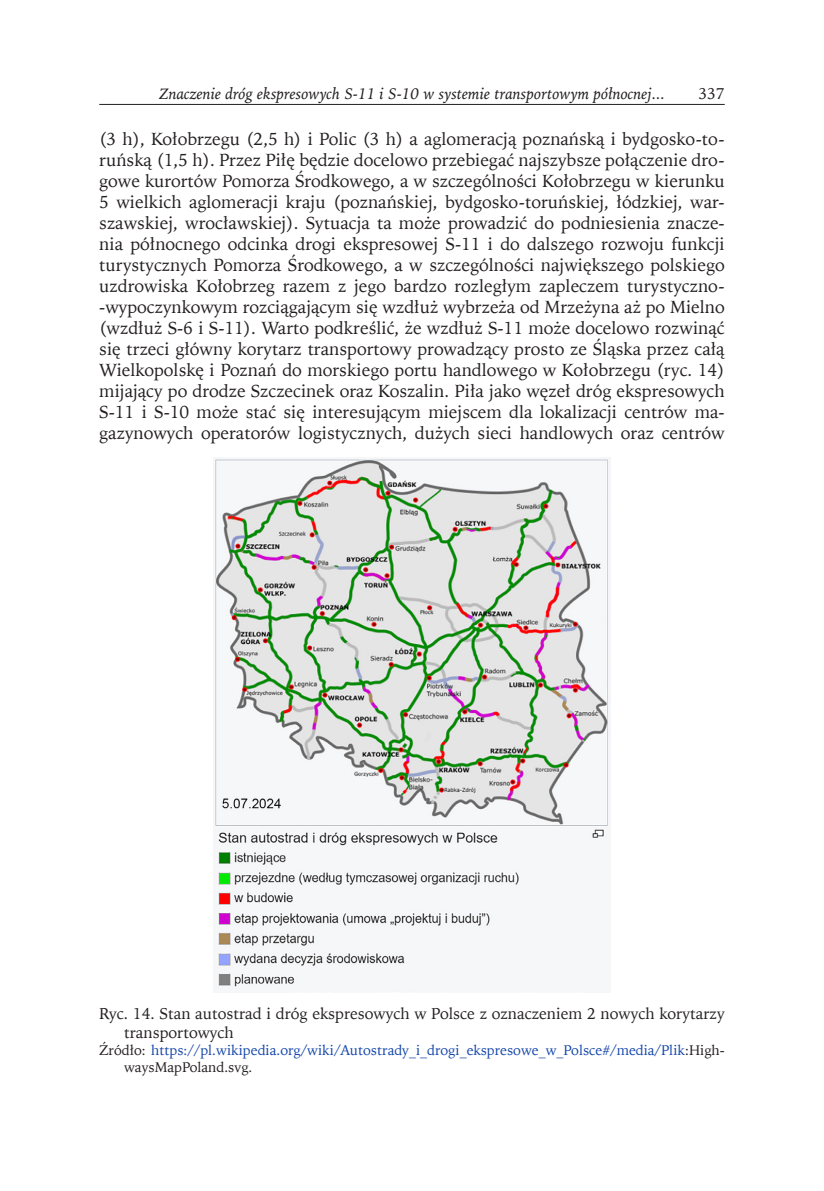
<style>
.page{position:relative;width:824px;height:1191px;background:#fff}
.page>*{position:absolute;margin:0;border:0;box-sizing:border-box;transform-origin:0 0}
.t1{font:17.5px/21px "Iowan Old St EU";color:#231f20;text-align:justify}
.Podpis_ryciny{font:15.75px/18.9px "Iowan Old St EU";color:#231f20}
.t2{font:italic 15.75px "Iowan Old St EU";color:#231f20}
.Źródło{font:14px/16.8px "Iowan Old St EU";color:#1446aa}
.s1{color:#231f20}
</style>
<div class="page">
<hr style="left:99px;top:104px;width:625px;height:1px;background:#231f20">
<img style="left:213px;top:458px;width:397px;height:531px">
<p class="t2" style="left:159px;top:84px;width:507px">Znaczenie dróg ekspresowych S-11 i S-10 w systemie transportowym północnej...</p>
<p class="Podpis_ryciny" style="left:698px;top:85px;width:28px">337</p>
<p class="t1" style="left:99px;top:129px;width:627px">(3 h), Kołobrzegu (2,5 h) i Polic (3 h) a aglomeracją poznańską i bydgosko-to&shy;ruńską (1,5 h). Przez Piłę będzie docelowo przebiegać najszybsze połączenie dro&shy;gowe kurortów Pomorza Środkowego, a w szczególności Kołobrzegu w kierunku 5 wielkich aglomeracji kraju (poznańskiej, bydgosko-toruńskiej, łódzkiej, war&shy;szawskiej, wrocławskiej). Sytuacja ta może prowadzić do podniesienia znacze&shy;nia północnego odcinka drogi ekspresowej S-11 i do dalszego rozwoju funkcji turystycznych Pomorza Środkowego, a w szczególności największego polskiego uzdrowiska Kołobrzeg razem z jego bardzo rozległym zapleczem turystyczno--wypoczynkowym rozciągającym się wzdłuż wybrzeża od Mrzeżyna aż po Mielno (wzdłuż S-6 i S-11). Warto podkreślić, że wzdłuż S-11 może docelowo rozwinąć się trzeci główny korytarz transportowy prowadzący prosto ze Śląska przez całą Wielkopolskę i Poznań do morskiego portu handlowego w Kołobrzegu (ryc. 14) mijający po drodze Szczecinek oraz Koszalin. Piła jako węzeł dróg ekspresowych S-11 i S-10 może stać się interesującym miejscem dla lokalizacji centrów ma&shy;gazynowych operatorów logistycznych, dużych sieci handlowych oraz centrów</p>
<p class="Podpis_ryciny" style="left:124px;top:1004px;width:602px;text-indent:-25px">Ryc. 14. Stan autostrad i dróg ekspresowych w Polsce z oznaczeniem 2 nowych korytarzy transportowych</p>
<p class="Źródło" style="left:124px;top:1042px;width:602px;text-indent:-25px"><span class="s1">Źródło:</span> https://pl.wikipedia.org/wiki/Autostrady_i_drogi_ekspresowe_w_Polsce#/media/Plik<span class="s1">:High&shy;waysMapPoland.svg.</span></p>
</div>
